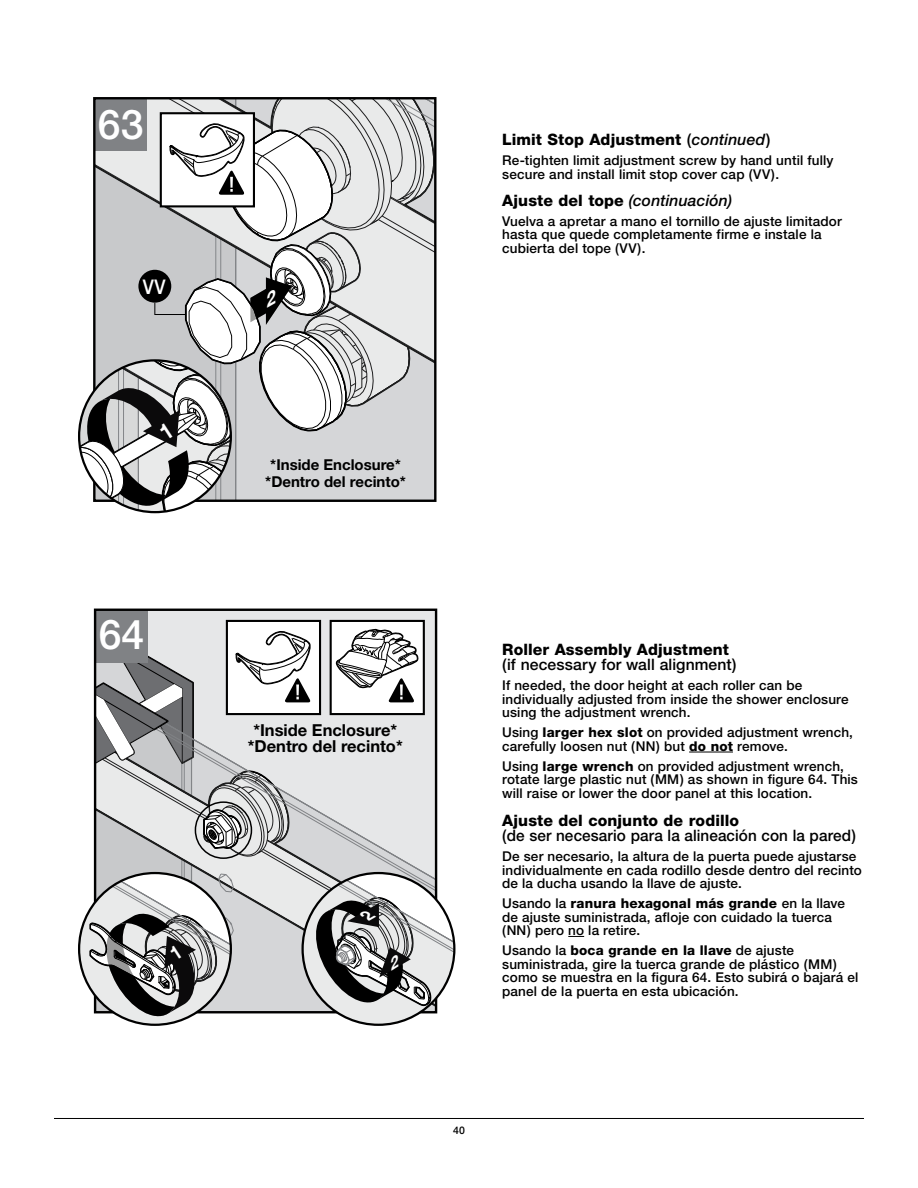
<style>
.page{position:relative;width:918px;height:1188px;background:#fff}
.page>*{position:absolute;margin:0;border:0;box-sizing:border-box;transform-origin:0 0}
.t1{font:500 41.1px "Helvetica Neue";color:#fff}
.t2{font:500 20.25px "Helvetica Neue";color:#fff;scale:.9 1}
.t3{font:700 16.5px/16.5px "Helvetica Neue";color:#000;text-align:center}
.t4{font:800 15.75px "Helvetica Neue";letter-spacing:.005em;color:#000}
.t5{font:500 15.75px "Helvetica Neue";letter-spacing:.005em;color:#000}
.t6{font:italic 500 15.75px "Helvetica Neue";letter-spacing:.005em;color:#000}
.t7{font:700 15px/16.5px "Helvetica Neue";color:#000;text-align:center}
.t8{font:500 13.5px/13.5px "Helvetica Neue";letter-spacing:.01em;color:#000}
.t9{font:500 10.5px "Helvetica Neue";color:#000}
.s1{font-weight:500}
.s2{font-weight:500;font-style:italic}
.s3{font-weight:800;font-style:normal}
.s4{font-weight:800}
</style>
<div class="page">
<hr style="left:54px;top:1118px;width:810px;height:1px;background:#000">
<hr style="left:689px;top:752px;width:44px;height:1px;background:#000">
<svg style="left:568px;top:936px;width:16px;height:1px"></svg>
<svg style="left:79px;top:610px;width:375px;height:415px"></svg>
<svg style="left:79px;top:98px;width:356px;height:414px"></svg>
<h1 class="t1" style="left:98px;top:100px;width:47px">63</h1>
<h2 class="t2" style="left:143px;top:274px;width:27px">VV</h2>
<h1 class="t1" style="left:99px;top:610px;width:47px">64</h1>
<p class="t4" style="left:502px;top:130px;width:270px">Limit Stop Adjustment <span class="s1">(</span><span class="s2">continued</span><span class="s1">)</span></p>
<p class="t8" style="left:502px;top:154px;width:333px">Re-tighten limit adjustment screw by hand until fully secure and install limit stop cover cap (VV).</p>
<p class="t6" style="left:502px;top:191px;width:232px"><span class="s3">Ajuste del tope</span> (continuación)</p>
<p class="t8" style="left:502px;top:214px;width:341px">Vuelva a apretar a mano el tornillo de ajuste limitador hasta que quede completamente firme e instale la cubierta del tope (VV).</p>
<p class="t7" style="left:265px;top:456px;width:142px">*Inside Enclosure* *Dentro del recinto*</p>
<p class="t3" style="left:248px;top:721px;width:156px">*Inside Enclosure* *Dentro del recinto*</p>
<p class="t4" style="left:502px;top:640px;width:228px">Roller Assembly Adjustment</p>
<p class="t5" style="left:502px;top:655px;width:236px">(if necessary for wall alignment)</p>
<p class="t8" style="left:502px;top:679px;width:348px">If needed, the door height at each roller can be individually adjusted from inside the shower enclosure using the adjustment wrench.</p>
<p class="t8" style="left:502px;top:725px;width:352px">Using <span class="s4">larger hex slot</span> on provided adjustment wrench, carefully loosen nut (NN) but <span class="s4">do not</span> remove.</p>
<p class="t8" style="left:502px;top:759px;width:357px">Using <span class="s4">large wrench</span> on provided adjustment wrench, rotate large plastic nut (MM) as shown in figure 64. This will raise or lower the door panel at this location.</p>
<p class="t4" style="left:502px;top:811px;width:238px">Ajuste del conjunto de rodillo</p>
<p class="t5" style="left:502px;top:826px;width:355px">(de ser necesario para la alineación con la pared)</p>
<p class="t8" style="left:502px;top:849px;width:361px">De ser necesario, la altura de la puerta puede ajustarse individualmente en cada rodillo desde dentro del recinto de la ducha usando la llave de ajuste.</p>
<p class="t8" style="left:502px;top:896px;width:344px">Usando la <span class="s4">ranura hexagonal más grande</span> en la llave de ajuste suministrada, afloje con cuidado la tuerca (NN) pero no la retire.</p>
<p class="t8" style="left:502px;top:943px;width:358px">Usando la <span class="s4">boca grande en la llave</span> de ajuste suministrada, gire la tuerca grande de plástico (MM) como se muestra en la figura 64. Esto subirá o bajará el panel de la puerta en esta ubicación.</p>
<p class="t9" style="left:453px;top:1124px;width:13px">40</p>
</div>
